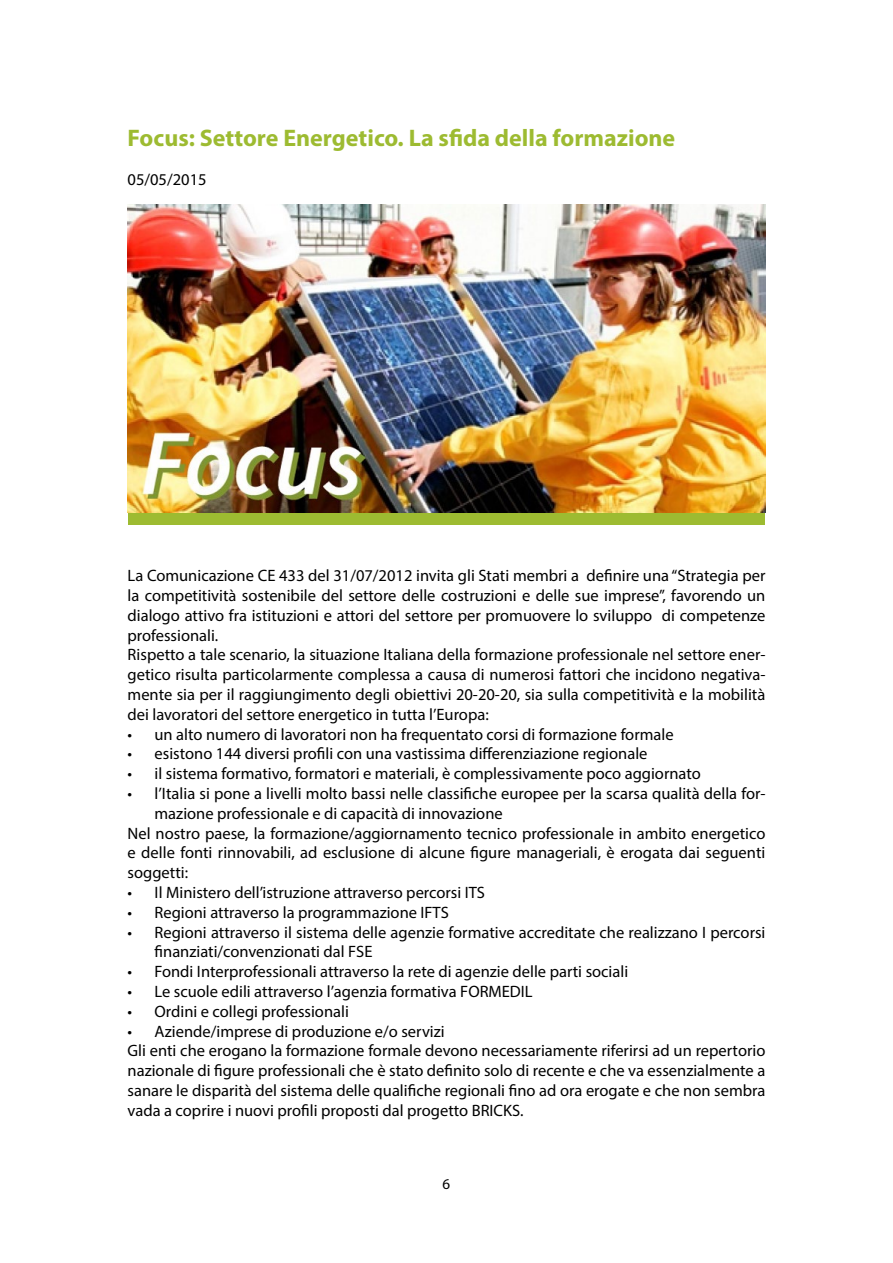
<style>
.page{position:relative;width:893px;height:1263px;background:#fff}
.page>*{position:absolute;margin:0;border:0;box-sizing:border-box;transform-origin:0 0}
.t1{font:700 24px "Myriad Pro";color:#9dbb31}
.t2{font:16.5px/19.8px "Myriad Pro";color:#000}
.t3{font:15px "Myriad Pro";color:#000}
</style>
<div class="page">
<img style="left:128px;top:204px;width:637px;height:309px">
<div style="left:128px;top:513px;width:637px;height:11px;background:#9dbb31"></div>
<h1 class="t1" style="left:128px;top:122px;width:549px">Focus: Settore Energetico. La sfida della formazione</h1>
<p class="t2" style="left:128px;top:169px;width:81px">05/05/2015</p>
<p class="t2" style="left:128px;top:565px;width:639px">La Comunicazione CE 433 del 31/07/2012 invita gli Stati membri a definire una “Strategia per la competitività sostenibile del settore delle costruzioni e delle sue imprese”, favorendo un dialogo attivo fra istituzioni e attori del settore per promuovere lo sviluppo di competenze professionali.<br>Rispetto a tale scenario, la situazione Italiana della formazione professionale nel settore ener&shy;getico risulta particolarmente complessa a causa di numerosi fattori che incidono negativa&shy;mente sia per il raggiungimento degli obiettivi 20-20-20, sia sulla competitività e la mobilità dei lavoratori del settore energetico in tutta l’Europa:</p>
<p class="t2" style="left:128px;top:724px;width:548px">• un alto numero di lavoratori non ha frequentato corsi di formazione formale</p>
<p class="t2" style="left:128px;top:744px;width:521px">• esistono 144 diversi profili con una vastissima differenziazione regionale</p>
<p class="t2" style="left:128px;top:763px;width:575px">• il sistema formativo, formatori e materiali, è complessivamente poco aggiornato</p>
<p class="t2" style="left:128px;top:783px;width:639px">• l’Italia si pone a livelli molto bassi nelle classifiche europee per la scarsa qualità della for-</p>
<p class="t2" style="left:155px;top:803px;width:350px">mazione professionale e di capacità di innovazione</p>
<p class="t2" style="left:128px;top:823px;width:639px">Nel nostro paese, la formazione/aggiornamento tecnico professionale in ambito energetico</p>
<p class="t2" style="left:128px;top:843px;width:639px">e delle fonti rinnovabili, ad esclusione di alcune figure manageriali, è erogata dai seguenti</p>
<p class="t2" style="left:128px;top:862px;width:62px">soggetti:</p>
<p class="t2" style="left:128px;top:882px;width:359px">• Il Ministero dell’istruzione attraverso percorsi ITS</p>
<p class="t2" style="left:128px;top:902px;width:323px">• Regioni attraverso la programmazione IFTS</p>
<p class="t2" style="left:155px;top:922px;width:612px;text-indent:-27px">• Regioni attraverso il sistema delle agenzie formative accreditate che realizzano I percorsi finanziati/convenzionati dal FSE</p>
<p class="t2" style="left:128px;top:961px;width:502px">• Fondi Interprofessionali attraverso la rete di agenzie delle parti sociali</p>
<p class="t2" style="left:128px;top:981px;width:407px">• Le scuole edili attraverso l’agenzia formativa FORMEDIL</p>
<p class="t2" style="left:128px;top:1001px;width:223px">• Ordini e collegi professionali</p>
<p class="t2" style="left:128px;top:1021px;width:639px">• Aziende/imprese di produzione e/o servizi<br>Gli enti che erogano la formazione formale devono necessariamente riferirsi ad un repertorio nazionale di figure professionali che è stato definito solo di recente e che va essenzialmente a sanare le disparità del sistema delle qualifiche regionali fino ad ora erogate e che non sembra vada a coprire i nuovi profili proposti dal progetto BRICKS.</p>
<p class="t3" style="left:443px;top:1175px;width:9px">6</p>
</div>
